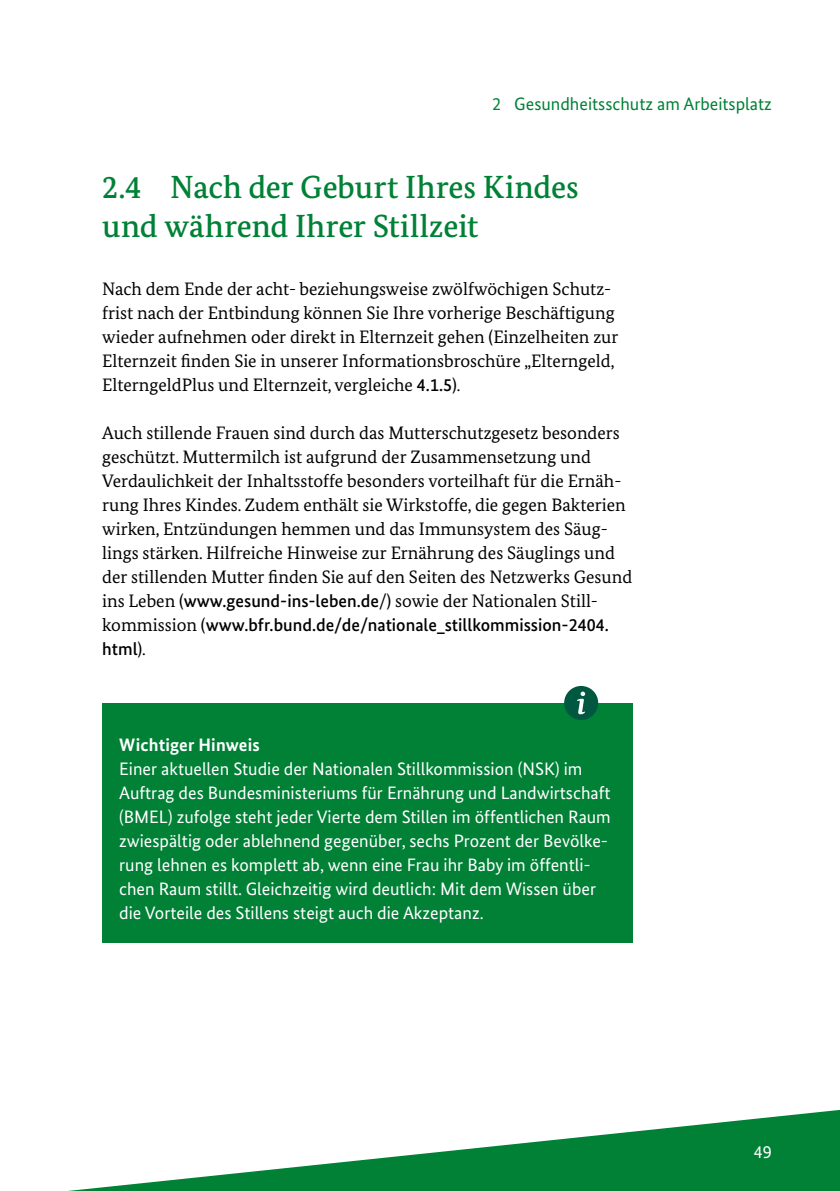
<style>
.page{position:relative;width:840px;height:1191px;background:#fff}
.page>*{position:absolute;margin:0;border:0;box-sizing:border-box;transform-origin:0 0}
.C-Inhalt_HL_C-02-H2-HL_2{font:500 32px/38px "Bundes Serif";color:#008136}
.D-Inhalt_IS_D-01_1-P-Fließtext{font:18px/24px "Bundes Serif";color:#000}
.E-Infobox_Tipp_E-01_2-P-Infobox_FT{font:18px/24px "Bundes Sans";color:#fff}
.t1{font:18px "Bundes Sans";color:#008136}
.E-Infobox_Tipp_E-01_1-H3-Infobox_HL{font:700 18px "Bundes Sans";letter-spacing:.01em;color:#fff}
.s1{font-family:"Bundes Sans";font-weight:500}
</style>
<div class="page">
<svg style="left:68px;top:1110px;width:771px;height:81px"></svg>
<div style="left:102px;top:703px;width:530px;height:240px;background:#008136"></div>
<div style="left:564px;top:686px;width:34px;height:34px;background:#005840;border-radius:50%"></div>
<svg style="left:577px;top:691px;width:8px;height:23px"></svg>
<p class="t1" style="left:492px;top:93px;width:281px">2 Gesundheitsschutz am Arbeitsplatz</p>
<h2 class="C-Inhalt_HL_C-02-H2-HL_2" style="left:102px;top:168px;width:478px">2.4 Nach der Geburt Ihres Kindes und während Ihrer Stillzeit</h2>
<p class="D-Inhalt_IS_D-01_1-P-Fließtext" style="left:102px;top:276px;width:517px">Nach dem Ende der acht- beziehungsweise zwölfwöchigen Schutz&shy;frist nach der Entbindung können Sie Ihre vorherige Beschäftigung wieder aufnehmen oder direkt in Elternzeit gehen (Einzelheiten zur Elternzeit finden Sie in unserer Informationsbroschüre „Elterngeld, ElterngeldPlus und Elternzeit, vergleiche <span class="s1">4.1.5</span>).</p>
<p class="D-Inhalt_IS_D-01_1-P-Fließtext" style="left:102px;top:420px;width:531px">Auch stillende Frauen sind durch das Mutterschutzgesetz besonders geschützt. Muttermilch ist aufgrund der Zusammensetzung und Verdaulichkeit der Inhaltsstoffe besonders vorteilhaft für die Ernäh&shy;rung Ihres Kindes. Zudem enthält sie Wirkstoffe, die gegen Bakterien wirken, Entzündungen hemmen und das Immunsystem des Säug&shy;lings stärken. Hilfreiche Hinweise zur Ernährung des Säuglings und der stillenden Mutter finden Sie auf den Seiten des Netzwerks Gesund ins Leben (<span class="s1">www.gesund-ins-leben.de</span>/) sowie der Nationalen Still&shy;kommission (<span class="s1">www.bfr.bund.de/de/nationale_stillkommission-2404. html</span>).</p>
<h3 class="E-Infobox_Tipp_E-01_1-H3-Infobox_HL" style="left:119px;top:733px;width:142px">Wichtiger Hinweis</h3>
<p class="E-Infobox_Tipp_E-01_2-P-Infobox_FT" style="left:119px;top:756px;width:493px">Einer aktuellen Studie der Nationalen Stillkommission (NSK) im Auftrag des Bundesministeriums für Ernährung und Landwirtschaft (BMEL) zufolge steht jeder Vierte dem Stillen im öffentlichen Raum zwiespältig oder ablehnend gegenüber, sechs Prozent der Bevölke&shy;rung lehnen es komplett ab, wenn eine Frau ihr Baby im öffentli&shy;chen Raum stillt. Gleichzeitig wird deutlich: Mit dem Wissen über die Vorteile des Stillens steigt auch die Akzeptanz.</p>
<p class="E-Infobox_Tipp_E-01_2-P-Infobox_FT" style="left:753px;top:1139px;width:19px">49</p>
</div>
